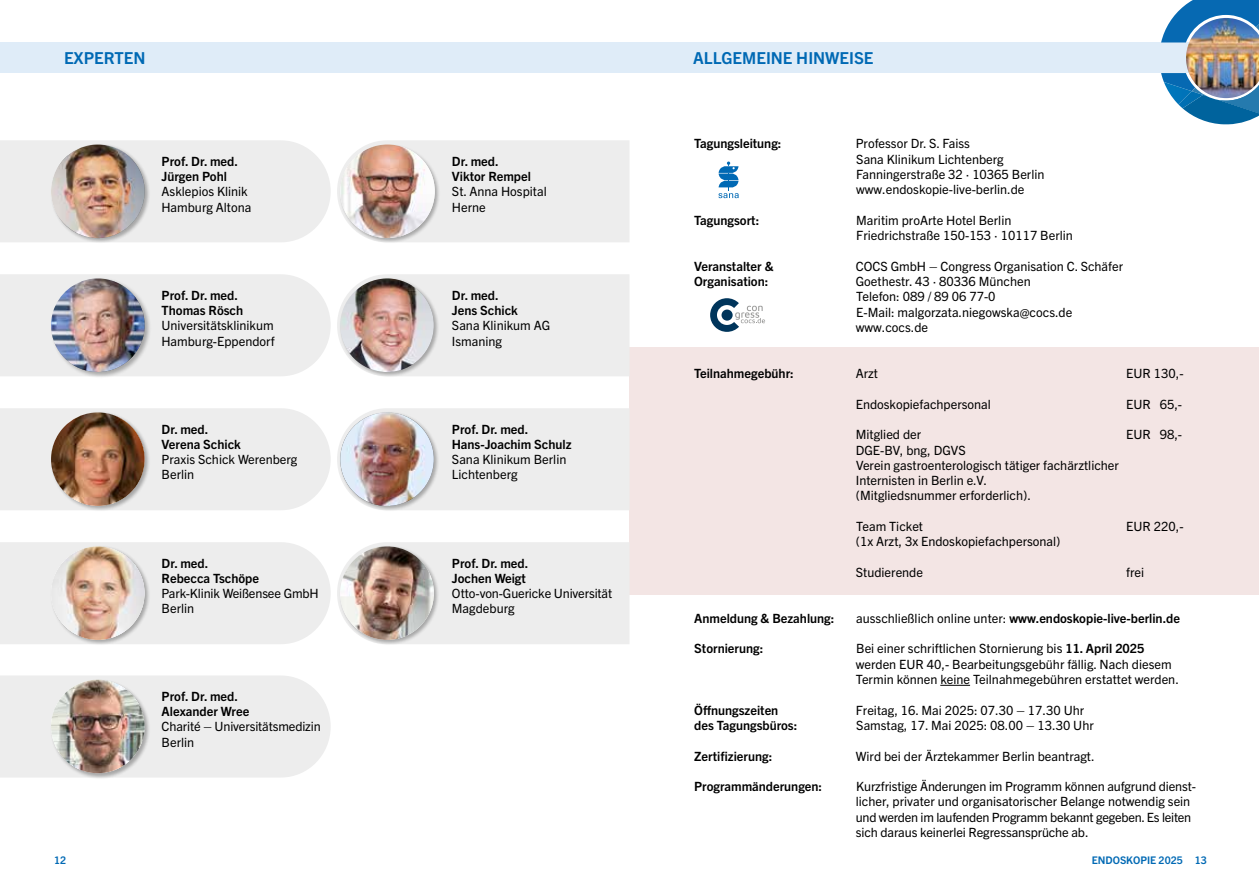
<style>
.page{position:relative;width:1259px;height:893px;background:#fff}
.page>*{position:absolute;margin:0;border:0;box-sizing:border-box;transform-origin:0 0}
.t1{font:700 16.5px "Trade Gothic Next LT Pro";color:#0069b4}
.t2{font:12.75px/15.3px "Trade Gothic Next LT Pro";color:#000}
.t3{font:700 12.75px/15.3px "Trade Gothic Next LT Pro";color:#000}
.t4{font:700 10.5px "Trade Gothic Next LT Pro";color:#0069b4}
.s1{font-weight:400}
.s2{font-weight:700}
</style>
<div class="page">
<div style="left:0;top:43px;width:1259px;height:30px;background:#dfecf8"></div>
<img style="left:1161px;top:0;width:98px;height:124px">
<div style="left:629px;top:348px;width:630px;height:247px;background:#f3e5e4"></div>
<div style="left:337px;top:140px;width:292px;height:102px;background:#ededed"></div>
<div style="left:337px;top:274px;width:292px;height:102px;background:#ededed"></div>
<div style="left:0;top:274px;width:331px;height:102px;background:#ededed"></div>
<div style="left:50px;top:277px;width:101px;height:102px;background:#000;opacity:.3"></div>
<div style="left:51px;top:278px;width:94px;height:94px;background:#000;opacity:.3"></div>
<img style="left:52px;top:278px;width:44px;height:37px">
<div style="left:339px;top:278px;width:101px;height:100px;background:#000;opacity:.3"></div>
<div style="left:340px;top:278px;width:94px;height:94px;background:#000;opacity:.3"></div>
<img style="left:340px;top:278px;width:94px;height:94px;border-radius:46px">
<hr style="left:940px;top:685px;width:30px;height:1px;background:#000">
<svg style="left:718px;top:162px;width:20px;height:36px"></svg>
<svg style="left:710px;top:298px;width:55px;height:34px"></svg>
<div style="left:337px;top:542px;width:292px;height:102px;background:#ededed"></div>
<div style="left:339px;top:545px;width:101px;height:101px;background:#000;opacity:.3"></div>
<img style="left:340px;top:546px;width:94px;height:94px;border-radius:47px">
<div style="left:50px;top:679px;width:101px;height:100px;background:#000;opacity:.3"></div>
<svg style="left:0;top:676px;width:331px;height:101px;background:#ded9d6"></svg>
<svg style="left:0;top:542px;width:331px;height:102px;background:#e9e3df"></svg>
<svg style="left:337px;top:408px;width:292px;height:102px;background:#e1dbda"></svg>
<svg style="left:0;top:408px;width:331px;height:102px;background:#d9cfc8"></svg>
<div style="left:50px;top:144px;width:101px;height:100px;background:#f8f8f8"></div>
<svg style="left:0;top:140px;width:331px;height:102px;background:#e1dbd7"></svg>
<div style="left:339px;top:143px;width:101px;height:101px;background:#000;opacity:.3"></div>
<img style="left:340px;top:145px;width:95px;height:93px">
<p class="t1" style="left:64px;top:47px;width:83px">EXPERTEN</p>
<p class="t1" style="left:693px;top:47px;width:182px">ALLGEMEINE HINWEISE</p>
<p class="t3" style="left:162px;top:153px;width:78px">Prof. Dr. med.<br>Jürgen Pohl</p>
<p class="t2" style="left:162px;top:183px;width:91px">Asklepios Klinik<br>Hamburg Altona</p>
<p class="t3" style="left:162px;top:286px;width:83px">Prof. Dr. med.<br>Thomas Rösch</p>
<p class="t2" style="left:162px;top:317px;width:114px">Universitätsklinikum<br>Hamburg-Eppendorf</p>
<p class="t3" style="left:162px;top:420px;width:81px">Dr. med.<br>Verena Schick</p>
<p class="t2" style="left:162px;top:451px;width:137px">Praxis Schick Werenberg<br>Berlin</p>
<p class="t3" style="left:162px;top:554px;width:99px">Dr. med.<br>Rebecca Tschöpe</p>
<p class="t2" style="left:162px;top:585px;width:159px">Park-Klinik Weißensee GmbH<br>Berlin</p>
<p class="t3" style="left:162px;top:688px;width:89px">Prof. Dr. med.<br>Alexander Wree</p>
<p class="t2" style="left:162px;top:718px;width:161px">Charité – Universitätsmedizin<br>Berlin</p>
<p class="t3" style="left:452px;top:153px;width:81px">Dr. med.<br>Viktor Rempel</p>
<p class="t2" style="left:452px;top:183px;width:96px">St. Anna Hospital<br>Herne</p>
<p class="t3" style="left:452px;top:286px;width:67px">Dr. med.<br>Jens Schick</p>
<p class="t2" style="left:452px;top:317px;width:100px">Sana Klinikum AG<br>Ismaning</p>
<p class="t3" style="left:452px;top:420px;width:121px">Prof. Dr. med.<br>Hans-Joachim Schulz</p>
<p class="t2" style="left:452px;top:451px;width:116px">Sana Klinikum Berlin<br>Lichtenberg</p>
<p class="t3" style="left:452px;top:554px;width:78px">Prof. Dr. med.<br>Jochen Weigt</p>
<p class="t2" style="left:452px;top:585px;width:162px">Otto-von-Guericke Universität<br>Magdeburg</p>
<p class="t3" style="left:694px;top:135px;width:89px">Tagungsleitung:</p>
<p class="t2" style="left:856px;top:135px;width:190px">Professor Dr. S. Faiss<br>Sana Klinikum Lichtenberg<br>Fanningerstraße 32 · 10365 Berlin www.endoskopie-live-berlin.de</p>
<p class="t3" style="left:694px;top:212px;width:67px">Tagungsort:</p>
<p class="t2" style="left:856px;top:212px;width:218px">Maritim proArte Hotel Berlin<br>Friedrichstraße 150-153 · 10117 Berlin</p>
<p class="t3" style="left:694px;top:258px;width:81px">Veranstalter &amp;</p>
<p class="t2" style="left:856px;top:258px;width:269px">COCS GmbH – Congress Organisation C. Schäfer</p>
<p class="t3" style="left:694px;top:273px;width:76px">Organisation:</p>
<p class="t2" style="left:855px;top:273px;width:218px">Goethestr. 43 · 80336 München<br>Telefon: 089 / 89 06 77-0<br>E-Mail: malgorzata.niegowska@cocs.de www.cocs.de</p>
<p class="t3" style="left:694px;top:365px;width:101px">Teilnahmegebühr:</p>
<p class="t2" style="left:856px;top:365px;width:24px">Arzt</p>
<p class="t2" style="left:1126px;top:365px;width:59px">EUR 130,-</p>
<p class="t2" style="left:856px;top:395px;width:137px">Endoskopiefachpersonal</p>
<p class="t2" style="left:1126px;top:395px;width:57px">EUR 65,-</p>
<p class="t2" style="left:856px;top:426px;width:67px">Mitglied der</p>
<p class="t2" style="left:1126px;top:426px;width:57px">EUR 98,-</p>
<p class="t2" style="left:856px;top:441px;width:265px">DGE-BV, bng, DGVS<br>Verein gastroenterologisch tätiger fachärztlicher Internisten in Berlin e.V.<br>(Mitgliedsnummer erforderlich).</p>
<p class="t2" style="left:856px;top:518px;width:68px">Team Ticket</p>
<p class="t2" style="left:1126px;top:518px;width:59px">EUR 220,-</p>
<p class="t2" style="left:856px;top:533px;width:206px">(1x Arzt, 3x Endoskopiefachpersonal)</p>
<p class="t2" style="left:856px;top:564px;width:69px">Studierende</p>
<p class="t2" style="left:1126px;top:564px;width:19px">frei</p>
<p class="t3" style="left:694px;top:610px;width:142px">Anmeldung &amp; Bezahlung:</p>
<p class="t3" style="left:856px;top:610px;width:325px"><span class="s1">ausschließlich online unter:</span> www.endoskopie-live-berlin.de</p>
<p class="t3" style="left:694px;top:640px;width:71px">Stornierung:</p>
<p class="t2" style="left:856px;top:640px;width:325px">Bei einer schriftlichen Stornierung bis <span class="s2">11. April 2025 </span>werden EUR 40,- Bearbeitungsgebühr fällig. Nach diesem<br>Termin können keine Teilnahmegebühren erstattet werden.</p>
<p class="t3" style="left:694px;top:701px;width:86px">Öffnungszeiten</p>
<p class="t2" style="left:856px;top:701px;width:230px">Freitag, 16. Mai 2025: 07.30 – 17.30 Uhr</p>
<p class="t3" style="left:694px;top:717px;width:105px">des Tagungsbüros:</p>
<p class="t2" style="left:856px;top:717px;width:239px">Samstag, 17. Mai 2025: 08.00 – 13.30 Uhr</p>
<p class="t3" style="left:694px;top:747px;width:80px">Zertifizierung:</p>
<p class="t2" style="left:856px;top:747px;width:240px">Wird bei der Ärztekammer Berlin beantragt.</p>
<p class="t3" style="left:694px;top:778px;width:129px">Programmänderungen:</p>
<p class="t2" style="left:856px;top:778px;width:342px">Kurzfristige Änderungen im Programm können aufgrund dienst&shy;licher, privater und organisatorischer Belange notwendig sein und werden im laufenden Programm bekannt gegeben. Es leiten sich daraus keinerlei Regressansprüche ab.</p>
<p class="t4" style="left:54px;top:853px;width:14px">12</p>
<p class="t4" style="left:1091px;top:853px;width:117px">ENDOSKOPIE 2025 13</p>
</div>
